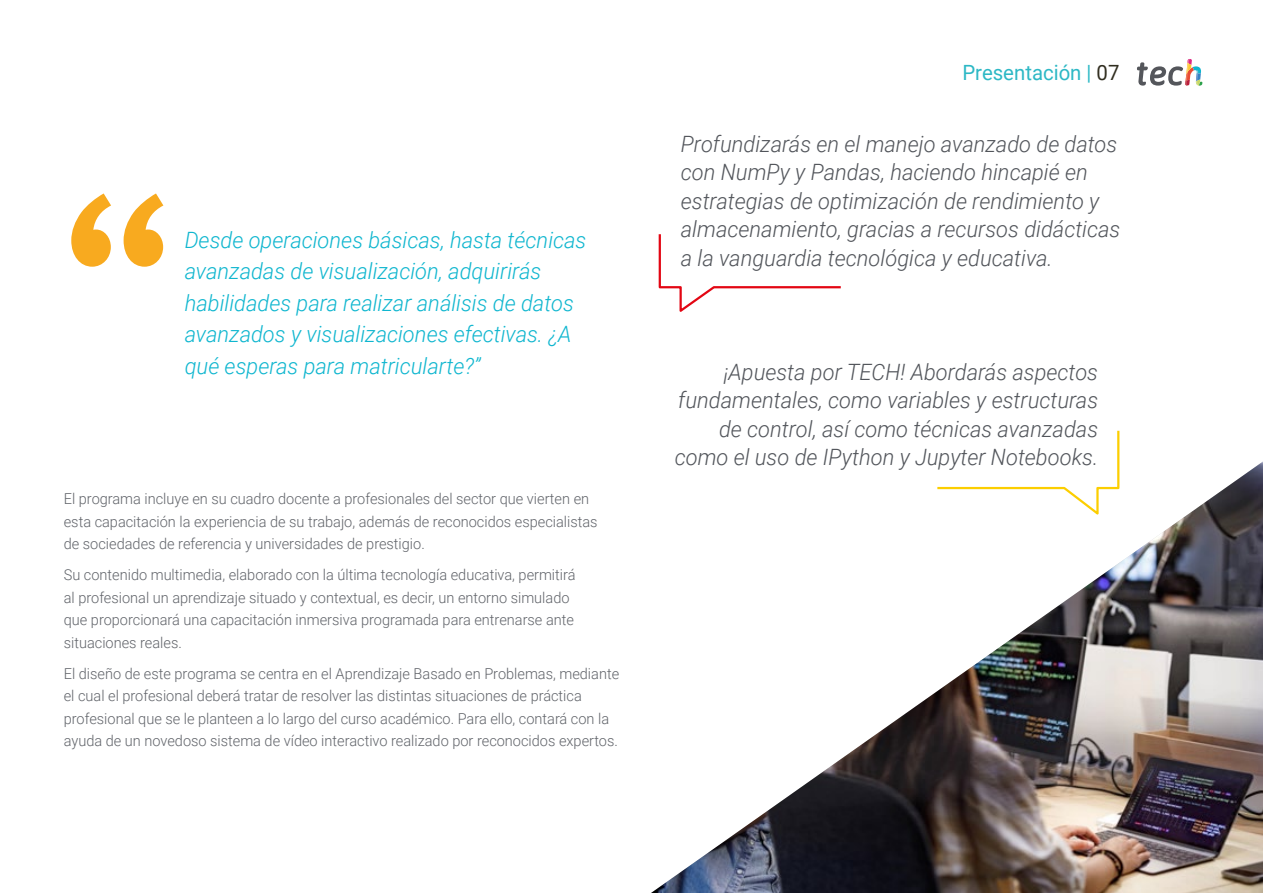
<style>
.page{position:relative;width:1263px;height:893px;background:#fff}
.page>*{position:absolute;margin:0;border:0;box-sizing:border-box;transform-origin:0 0}
.t1{font:italic 300 22.5px/28.5px "Roboto";color:#52555b;text-align:right}
.t2{font:italic 300 22.5px/31.5px "Roboto";color:#0fb6cf}
.t3{font:21px "Roboto";color:#2db8c5}
.t4{font:300 15px/22.5px "Roboto";color:#61646a}
.s1{color:#312e20}
</style>
<div class="page">
<img style="left:651px;top:461px;width:612px;height:432px">
<svg style="left:935px;top:430px;width:185px;height:88px"></svg>
<svg style="left:658px;top:234px;width:183px;height:78px"></svg>
<svg style="left:71px;top:193px;width:92px;height:74px"></svg>
<svg style="left:1137px;top:59px;width:65px;height:27px"></svg>
<h1 class="t2" style="left:185px;top:223px;width:403px">Desde operaciones básicas, hasta técnicas avanzadas de visualización, adquirirás habilidades para realizar análisis de datos avanzados y visualizaciones efectivas. ¿A qué esperas para matricularte?”</h1>
<p class="t4" style="left:64px;top:487px;width:535px">El programa incluye en su cuadro docente a profesionales del sector que vierten en esta capacitación la experiencia de su trabajo, además de reconocidos especialistas de sociedades de referencia y universidades de prestigio.</p>
<p class="t4" style="left:64px;top:563px;width:513px">Su contenido multimedia, elaborado con la última tecnología educativa, permitirá al profesional un aprendizaje situado y contextual, es decir, un entorno simulado que proporcionará una capacitación inmersiva programada para entrenarse ante situaciones reales.</p>
<p class="t4" style="left:64px;top:662px;width:557px">El diseño de este programa se centra en el Aprendizaje Basado en Problemas, mediante el cual el profesional deberá tratar de resolver las distintas situaciones de práctica profesional que se le planteen a lo largo del curso académico. Para ello, contará con la ayuda de un novedoso sistema de vídeo interactivo realizado por reconocidos expertos.</p>
<h2 class="t3" style="left:962px;top:57px;width:159px">Presentación | <span class="s1">07</span></h2>
<h1 class="t1" style="left:681px;top:129px;width:441px;text-align:left">Profundizarás en el manejo avanzado de datos con NumPy y Pandas, haciendo hincapié en estrategias de optimización de rendimiento y almacenamiento, gracias a recursos didácticas a la vanguardia tecnológica y educativa.</h1>
<h1 class="t1" style="left:675px;top:357px;width:425px">¡Apuesta por TECH! Abordarás aspectos fundamentales, como variables y estructuras de control, así como técnicas avanzadas como el uso de IPython y Jupyter Notebooks.</h1>
</div>
